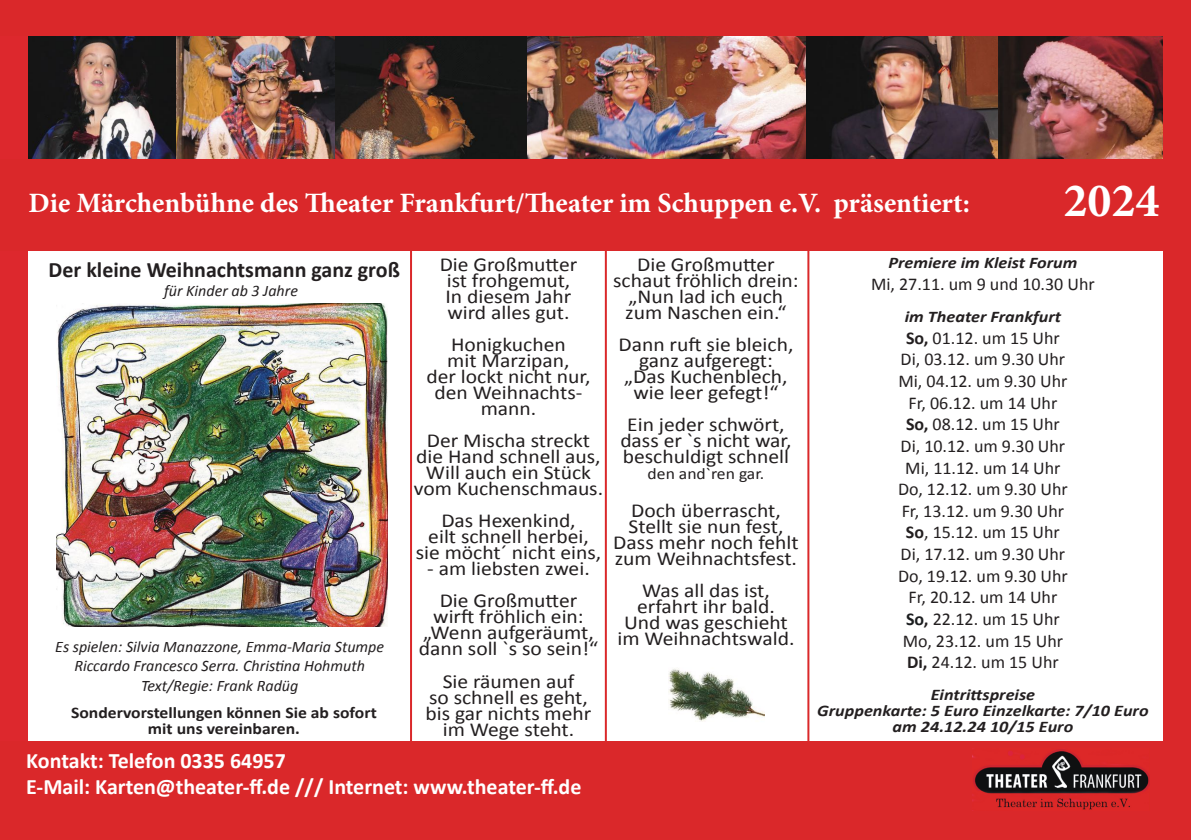
<style>
.page{position:relative;width:1191px;height:840px;background:#fff}
.page>*{position:absolute;margin:0;border:0;box-sizing:border-box;transform-origin:0 0}
.t1{font:700 48px "Minion Pro";color:#fff}
.t2{font:700 28px "Minion Pro";color:#fff}
.t3{font:700 22px/26.4px "Calibri";color:#fff}
.t4{font:700 22px "Calibri";color:#231f20}
.t5{font:19.8px/16px "Calibri";color:#231f20;text-align:center;scale:1.09 1}
.t6{font:18px/21.6px "Calibri";color:#231f20;text-align:center}
.t7{font:italic 700 16.2px/16px "Calibri";color:#231f20;text-align:center;scale:1.12 1}
.t8{font:700 16.2px/16px "Calibri";color:#231f20;text-align:center;scale:1.09 1}
.t9{font:16.2px "Calibri";color:#231f20;scale:1.09 1}
.t10{font:italic 16px/19.2px "Calibri";color:#231f20;text-align:center}
.s1{font-weight:700}
.s2{font-weight:700;color:#1b1d1f}
</style>
<div class="page">
<img style="left:27px;top:35px;width:150px;height:124px">
<img style="left:805px;top:35px;width:193px;height:124px">
<img style="left:177px;top:35px;width:158px;height:124px">
<img style="left:527px;top:35px;width:278px;height:124px">
<img style="left:998px;top:35px;width:165px;height:124px">
<img style="left:335px;top:35px;width:192px;height:124px">
<img style="left:57px;top:303px;width:331px;height:322px">
<div style="left:0;top:0;width:27px;height:839px;background:#dd282d"></div>
<div style="left:0;top:0;width:1191px;height:35px;background:#da282a"></div>
<div style="left:1163px;top:0;width:28px;height:838px;background:#da282a"></div>
<div style="left:0;top:741px;width:1191px;height:98px;background:#da282a"></div>
<div style="left:0;top:159px;width:1191px;height:92px;background:#da282a"></div>
<img style="left:972px;top:749px;width:177px;height:60px">
<hr style="left:605px;top:245px;width:2px;height:503px;background:#da282a">
<hr style="left:410px;top:239px;width:2px;height:508px;background:#da282a">
<img style="left:668px;top:668px;width:96px;height:54px">
<hr style="left:807px;top:245px;width:2px;height:503px;background:#da282a">
<h1 class="t1" style="left:1063px;top:167px;width:97px">2024</h1>
<h2 class="t2" style="left:28px;top:183px;width:943px">Die Märchenbühne des Theater Frankfurt/Theater im Schuppen e.V. präsentiert:</h2>
<p class="t5" style="left:440px;top:256px;width:128px;text-align:left">Die Großmutter ist frohgemut,<br>In diesem Jahr wird alles gut.</p>
<p class="t5" style="left:426px;top:336px;width:152px">Honigkuchen<br>mit Marzipan,<br>der lockt nicht nur, den Weihnachts&shy;mann.</p>
<p class="t5" style="left:414px;top:432px;width:175px">Der Mischa streckt die Hand schnell aus,<br>Will auch ein Stück vom Kuchenschmaus.</p>
<p class="t5" style="left:416px;top:512px;width:172px">Das Hexenkind,<br>eilt schnell herbei, sie möcht´ nicht eins,</p>
<p class="t5" style="left:427px;top:552px;width:151px;line-height:32px">- am liebsten zwei.<br>Die Großmutter</p>
<p class="t5" style="left:419px;top:608px;width:166px">wirft fröhlich ein: „Wenn aufgeräumt, dann soll `s so sein!“</p>
<p class="t5" style="left:425px;top:672px;width:154px">Sie räumen auf<br>so schnell es geht, bis gar nichts mehr im Wege steht.</p>
<p class="t5" style="left:613px;top:256px;width:172px">Die Großmutter schaut fröhlich drein: „Nun lad ich euch zum Naschen ein.“</p>
<p class="t5" style="left:618px;top:336px;width:162px">Dann ruft sie bleich, ganz aufgeregt: „Das Kuchenblech, wie leer gefegt!“</p>
<p class="t5" style="left:620px;top:416px;width:159px">Ein jeder schwört, dass er `s nicht war, beschuldigt schnell</p>
<p class="t9" style="left:647px;top:463px;width:108px">den and`ren gar.</p>
<p class="t5" style="left:613px;top:502px;width:171px">Doch überrascht,<br>Stellt sie nun fest,<br>Dass mehr noch fehlt zum Weihnachtsfest.</p>
<p class="t5" style="left:617px;top:582px;width:164px">Was all das ist, erfahrt ihr bald.<br>Und was geschieht im Weihnachtswald.</p>
<p class="t7" style="left:888px;top:255px;width:170px">Premiere im Kleist Forum</p>
<p class="t6" style="left:871px;top:273px;width:225px">Mi, 27.11. um 9 und 10.30 Uhr</p>
<p class="t7" style="left:904px;top:308px;width:141px">im Theater Frankfurt</p>
<p class="t6" style="left:898px;top:327px;width:171px"><span class="s1">So,</span> 01.12. um 15 Uhr<br>Di, 03.12. um 9.30 Uhr<br>Mi, 04.12. um 9.30 Uhr<br>Fr, 06.12. um 14 Uhr<br><span class="s1">So,</span> 08.12. um 15 Uhr<br>Di, 10.12. um 9.30 Uhr<br>Mi, 11.12. um 14 Uhr<br>Do, 12.12. um 9.30 Uhr<br>Fr, 13.12. um 9.30 Uhr<br><span class="s1">So</span>, 15.12. um 15 Uhr<br>Di, 17.12. um 9.30 Uhr<br>Do, 19.12. um 9.30 Uhr<br>Fr, 20.12. um 14 Uhr<br><span class="s2">So</span><span class="s1">,</span> 22.12. um 15 Uhr<br>Mo, 23.12. um 15 Uhr<br><span class="s1">Di,</span> 24.12. um 15 Uhr</p>
<p class="t7" style="left:817px;top:686px;width:297px">Eintrittspreise<br>Gruppenkarte: 5 Euro Einzelkarte: 7/10 Euro am 24.12.24 10/15 Euro</p>
<p class="t4" style="left:49px;top:255px;width:353px">Der kleine Weihnachtsmann ganz groß</p>
<p class="t10" style="left:164px;top:280px;width:135px">für Kinder ab 3 Jahre</p>
<p class="t10" style="left:55px;top:636px;width:330px">Es spielen: Silvia Manazzone, Emma-Maria Stumpe<br>Riccardo Francesco Serra. Christina Hohmuth<br>Text/Regie: Frank Radüg</p>
<p class="t8" style="left:71px;top:704px;width:282px">Sondervorstellungen können Sie ab sofort mit uns vereinbaren.</p>
<p class="t3" style="left:26px;top:746px;width:557px">Kontakt: Telefon 0335 64957<br>E-Mail: Karten@theater-ff.de /// Internet: www.theater-ff.de</p>
</div>
